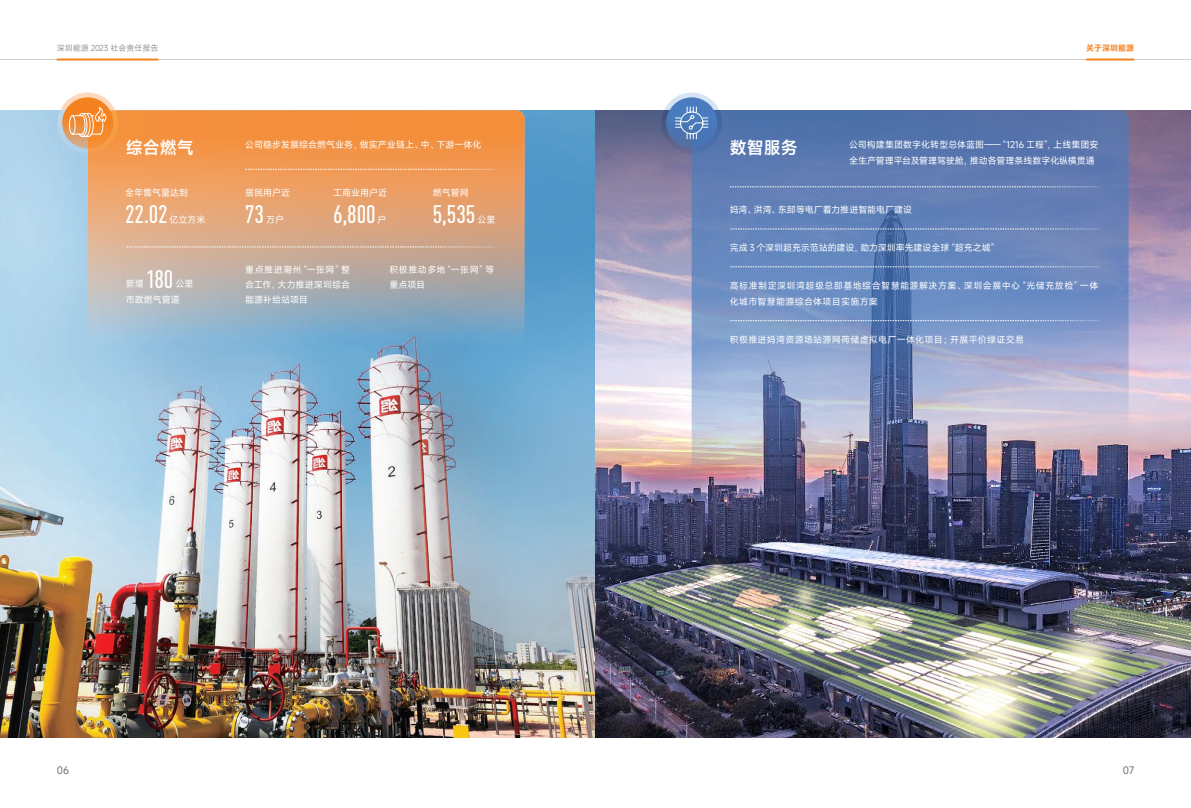
<style>
.page{position:relative;width:1191px;height:808px;background:#fff}
.page>*{position:absolute;margin:0;border:0;box-sizing:border-box;transform-origin:0 0}
.t1{font:500 25px "DIN Cond";letter-spacing:-.005em;color:#fff}
.t2{font:600 17px "Mi Sans";color:#fff}
.t3{font:10px "Mi Sans";color:#6c6d70}
.t4{font:9px/16px "Mi Sans";color:#fff}
.t5{font:9px/16px "Mi Sans";letter-spacing:.05em;color:#fff}
.t6{font:9px "Mi Sans";letter-spacing:.03em;color:#fff}
.t7{font:9px/15px "Mi Sans";letter-spacing:.04em;color:#fff}
.t8{font:300 8px "Mi Sans";color:#6c6d70}
.t9{font:600 8px "Mi Sans";color:#f58220}
</style>
<div class="page">
<hr style="left:0;top:59px;width:1191px;height:1px;background:#4b4c4d">
<hr style="left:57px;top:59px;width:101px;height:2px;background:#f58220">
<hr style="left:1086px;top:59px;width:48px;height:2px;background:#f58220">
<img style="left:0;top:110px;width:1191px;height:627px">
<svg style="left:88px;top:110px;width:436px;height:236px;background:#cca484"></svg>
<svg style="left:595px;top:110px;width:596px;height:249px;background:#a196b6"></svg>
<svg style="left:57px;top:92px;width:61px;height:61px"></svg>
<svg style="left:62px;top:97px;width:51px;height:51px"></svg>
<svg style="left:126px;top:247px;width:368px;height:1px"></svg>
<svg style="left:245px;top:169px;width:249px;height:1px"></svg>
<svg style="left:68px;top:97px;width:40px;height:40px;background:#f5a058"></svg>
<svg style="left:691px;top:110px;width:437px;height:355px;background:#798ebb"></svg>
<svg style="left:661px;top:92px;width:61px;height:61px"></svg>
<svg style="left:666px;top:97px;width:51px;height:51px"></svg>
<svg style="left:674px;top:106px;width:35px;height:34px"></svg>
<svg style="left:730px;top:187px;width:368px;height:1px"></svg>
<svg style="left:730px;top:229px;width:369px;height:1px"></svg>
<svg style="left:730px;top:267px;width:369px;height:1px"></svg>
<svg style="left:730px;top:320px;width:369px;height:1px"></svg>
<p class="t8" style="left:57px;top:43px;width:103px">深圳能源 2023 社会责任报告</p>
<p class="t9" style="left:1086px;top:43px;width:49px">关于深圳能源</p>
<h2 class="t2" style="left:126px;top:136px;width:69px">综合燃气</h2>
<p class="t4" style="left:245px;top:137px;width:238px">公司稳步发展综合燃气业务，做实产业链上、中、下游一体化</p>
<p class="t4" style="left:333px;top:184px;width:55px">工商业用户近</p>
<h1 class="t1" style="left:333px;top:199px;width:44px">6,800</h1>
<p class="t4" style="left:377px;top:211px;width:10px">户</p>
<p class="t4" style="left:125px;top:184px;width:65px">全年售气量达到</p>
<h1 class="t1" style="left:125px;top:199px;width:44px">22.02</h1>
<p class="t4" style="left:169px;top:211px;width:37px">亿立方米</p>
<p class="t4" style="left:245px;top:184px;width:46px">居民用户近</p>
<h1 class="t1" style="left:245px;top:199px;width:20px">73</h1>
<p class="t4" style="left:266px;top:211px;width:19px">万户</p>
<p class="t4" style="left:433px;top:184px;width:37px">燃气管网</p>
<h1 class="t1" style="left:433px;top:199px;width:44px">5,535</h1>
<p class="t4" style="left:477px;top:211px;width:19px">公里</p>
<p class="t4" style="left:126px;top:276px;width:19px">新增</p>
<h1 class="t1" style="left:146px;top:264px;width:29px">180</h1>
<p class="t4" style="left:126px;top:276px;width:69px;text-indent:50px">公里市政燃气管道</p>
<p class="t4" style="left:245px;top:262px;width:106px;line-height:15px;text-align:justify">重点推进潮州 “一张网” 整合工作，大力推进深圳综合能源补给站项目</p>
<p class="t7" style="left:389px;top:262px;width:106px">积极推动多地 “一张网” 等重点项目</p>
<h2 class="t2" style="left:730px;top:136px;width:69px">数智服务</h2>
<p class="t4" style="left:849px;top:137px;width:251px">公司构建集团数字化转型总体蓝图—“1216 工程”，上线集团安全生产管理平台及管理驾驶舱，推动各管理条线数字化纵横贯通</p>
<p class="t4" style="left:730px;top:202px;width:184px">妈湾、洪湾、东部等电厂着力推进智能电厂建设</p>
<p class="t4" style="left:730px;top:240px;width:266px">完成 3 个深圳超充示范站的建设，助力深圳率先建设全球 “超充之城”</p>
<p class="t5" style="left:730px;top:278px;width:370px">高标准制定深圳湾超级总部基地综合智慧能源解决方案、深圳会展中心 “光储充放检” 一体化城市智慧能源综合体项目实施方案</p>
<p class="t6" style="left:730px;top:334px;width:296px">积极推进妈湾资源场站源网荷储虚拟电厂一体化项目；开展平价绿证交易</p>
<p class="t3" style="left:57px;top:764px;width:14px">06</p>
<p class="t3" style="left:1122px;top:764px;width:13px">07</p>
</div>
